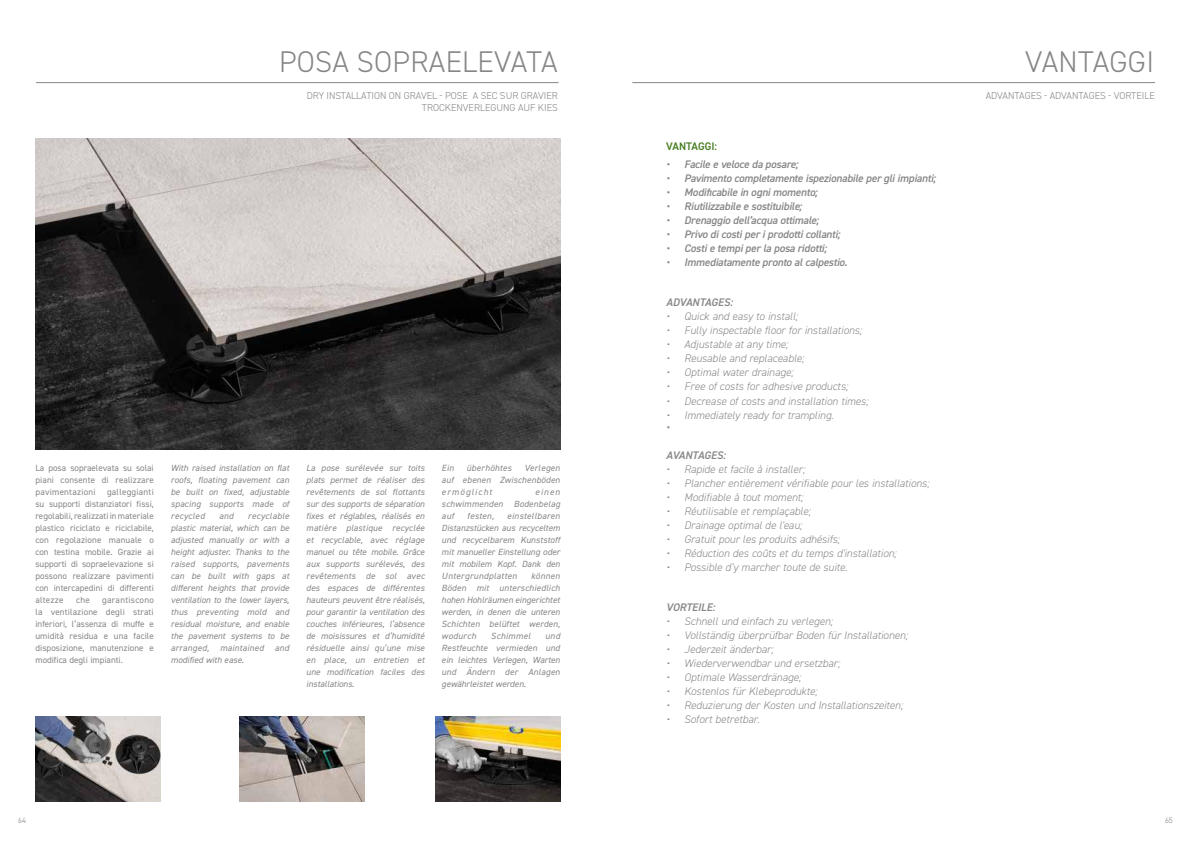
<style>
.page{position:relative;width:1191px;height:842px;background:#fff}
.page>*{position:absolute;margin:0;border:0;box-sizing:border-box;transform-origin:0 0}
.t1{font:300 30px "DIN2014";letter-spacing:.01em;color:#878585}
.t2{font:italic 300 11px "DIN2014";color:#878585}
.t3{font:italic 600 11px "DIN2014";letter-spacing:-.015em;color:#878585}
.t4{font:600 11px "DIN2014";color:#447b1f}
.t5{font:300 10px/12px "DIN2014";color:#878585;text-align:right}
.t6{font:italic 9px/12px "DIN2014";letter-spacing:.02em;color:#878585;text-align:justify}
.t7{font:9px/12px "DIN2014";letter-spacing:.005em;color:#878585;text-align:justify}
.t8{font:300 8px "DIN2014";color:#878585}
</style>
<div class="page">
<hr style="left:36px;top:82px;width:522px;height:1px;background:#878585">
<hr style="left:632px;top:82px;width:523px;height:1px;background:#878585">
<img style="left:35px;top:138px;width:525px;height:312px">
<img style="left:35px;top:717px;width:125px;height:85px">
<img style="left:435px;top:717px;width:125px;height:85px">
<img style="left:239px;top:717px;width:125px;height:85px">
<p class="t7" style="left:35px;top:462px;width:120px">La posa sopraelevata su solai piani consente di realizzare pavimentazioni</p>
<p class="t7" style="left:35px;top:486px;width:120px;text-indent:72px">galleggianti su supporti distanziatori fissi, regolabili, realizzati in materiale plastico riciclato e riciclabile, con regolazione manuale o con testina mobile. Grazie ai supporti di sopraelevazione si possono realizzare pavimenti con intercapedini di differenti altezze</p>
<p class="t7" style="left:35px;top:594px;width:120px;text-indent:67px">garantiscono la ventilazione degli strati inferiori, l’assenza di muffe e umidità residua e una facile disposizione, manutenzione e modifica degli impianti.</p>
<p class="t7" style="left:76px;top:594px;width:15px">che</p>
<h1 class="t1" style="left:279px;top:44px;width:280px">POSA SOPRAELEVATA</h1>
<h1 class="t1" style="left:1025px;top:44px;width:130px">VANTAGGI</h1>
<p class="t6" style="left:171px;top:462px;width:120px">With raised installation on flat roofs, floating pavement can be built on fixed, adjustable spacing supports made of recycled</p>
<p class="t6" style="left:171px;top:510px;width:120px;text-indent:77px">recyclable plastic material, which can be adjusted manually or with a height adjuster. Thanks to the raised supports, pavements can be built with gaps at different heights that provide ventilation to the lower layers, thus preventing mold and residual moisture, and enable the pavement systems to be arranged, maintained and modified with ease.</p>
<p class="t6" style="left:219px;top:510px;width:16px">and</p>
<p class="t5" style="left:307px;top:89px;width:252px">DRY INSTALLATION ON GRAVEL - POSE A SEC SUR GRAVIER<br>TROCKENVERLEGUNG AUF KIES</p>
<p class="t5" style="left:985px;top:89px;width:171px">ADVANTAGES - ADVANTAGES - VORTEILE</p>
<p class="t4" style="left:666px;top:139px;width:52px">VANTAGGI:</p>
<p class="t3" style="left:666px;top:157px;width:133px">• Facile e veloce da posare;</p>
<p class="t3" style="left:666px;top:171px;width:271px">• Pavimento completamente ispezionabile per gli impianti;</p>
<p class="t3" style="left:666px;top:185px;width:153px">• Modificabile in ogni momento;</p>
<p class="t3" style="left:666px;top:199px;width:137px">• Riutilizzabile e sostituibile;</p>
<p class="t3" style="left:666px;top:213px;width:154px">• Drenaggio dell’acqua ottimale;</p>
<p class="t3" style="left:666px;top:227px;width:175px">• Privo di costi per i prodotti collanti;</p>
<p class="t3" style="left:666px;top:241px;width:162px">• Costi e tempi per la posa ridotti;</p>
<p class="t3" style="left:666px;top:255px;width:183px">• Immediatamente pronto al calpestio.</p>
<p class="t3" style="left:666px;top:295px;width:68px">ADVANTAGES:</p>
<p class="t2" style="left:666px;top:310px;width:133px">• Quick and easy to install;</p>
<p class="t2" style="left:666px;top:324px;width:197px">• Fully inspectable floor for installations;</p>
<p class="t2" style="left:666px;top:338px;width:123px">• Adjustable at any time;</p>
<p class="t2" style="left:666px;top:352px;width:139px">• Reusable and replaceable;</p>
<p class="t2" style="left:666px;top:366px;width:128px">• Optimal water drainage;</p>
<p class="t2" style="left:666px;top:380px;width:183px">• Free of costs for adhesive products;</p>
<p class="t2" style="left:666px;top:394px;width:203px">• Decrease of costs and installation times;</p>
<p class="t2" style="left:666px;top:408px;width:169px">• Immediately ready for trampling.</p>
<p class="t3" style="left:666px;top:419px;width:5px">•</p>
<p class="t3" style="left:666px;top:447px;width:61px">AVANTAGES:</p>
<p class="t2" style="left:666px;top:462px;width:140px">• Rapide et facile à installer;</p>
<p class="t2" style="left:666px;top:476px;width:264px">• Plancher entièrement vérifiable pour les installations;</p>
<p class="t2" style="left:666px;top:490px;width:138px">• Modifiable à tout moment;</p>
<p class="t2" style="left:666px;top:504px;width:146px">• Réutilisable et remplaçable;</p>
<p class="t2" style="left:666px;top:518px;width:137px">• Drainage optimal de l'eau;</p>
<p class="t2" style="left:666px;top:532px;width:175px">• Gratuit pour les produits adhésifs;</p>
<p class="t2" style="left:666px;top:546px;width:232px">• Réduction des coûts et du temps d'installation;</p>
<p class="t2" style="left:666px;top:560px;width:183px">• Possible d’y marcher toute de suite.</p>
<p class="t3" style="left:666px;top:599px;width:50px">VORTEILE:</p>
<p class="t2" style="left:666px;top:614px;width:168px">• Schnell und einfach zu verlegen;</p>
<p class="t2" style="left:666px;top:628px;width:243px">• Vollständig überprüfbar Boden für Installationen;</p>
<p class="t2" style="left:666px;top:642px;width:108px">• Jederzeit änderbar;</p>
<p class="t2" style="left:666px;top:656px;width:175px">• Wiederverwendbar und ersetzbar;</p>
<p class="t2" style="left:666px;top:670px;width:136px">• Optimale Wasserdränage;</p>
<p class="t2" style="left:666px;top:684px;width:153px">• Kostenlos für Klebeprodukte;</p>
<p class="t2" style="left:666px;top:698px;width:238px">• Reduzierung der Kosten und Installationszeiten;</p>
<p class="t2" style="left:666px;top:712px;width:95px">• Sofort betretbar.</p>
<p class="t6" style="left:306px;top:462px;width:120px">La pose surélevée sur toits plats permet de réaliser des revêtements de sol flottants sur des supports de séparation fixes et réglables, réalisés en matière plastique recyclée et recyclable, avec réglage manuel ou tête mobile. Grâce aux supports surélevés, des revêtements de sol avec des espaces de différentes hauteurs peuvent être réalisés, pour garantir la ventilation des couches inférieures, l’absence de moisissures et d’humidité résiduelle ainsi qu’une mise en place, un entretien et une modification faciles des installations.</p>
<p class="t6" style="left:441px;top:462px;width:14px">Ein</p>
<p class="t6" style="left:466px;top:462px;width:47px">überhöhtes</p>
<p class="t6" style="left:441px;top:462px;width:120px;text-indent:83px">Verlegen auf ebenen Zwischenböden ermöglicht</p>
<p class="t6" style="left:441px;top:486px;width:120px;text-indent:94px">einen schwimmenden Bodenbelag auf</p>
<p class="t6" style="left:441px;top:510px;width:120px;text-indent:66px">einstellbaren Distanzstücken aus recyceltem und recycelbarem Kunststoff mit manueller Einstellung oder mit mobilem Kopf. Dank den Untergrundplatten</p>
<p class="t6" style="left:467px;top:510px;width:28px">festen,</p>
<p class="t6" style="left:441px;top:570px;width:120px;text-indent:90px">können Böden mit unterschiedlich hohen Hohlräumen eingerichtet werden, in denen die unteren Schichten belüftet werden, wodurch</p>
<p class="t6" style="left:491px;top:630px;width:41px">Schimmel</p>
<p class="t6" style="left:441px;top:630px;width:120px;text-indent:104px">und Restfeuchte vermieden und ein leichtes Verlegen, Warten und Ändern der Anlagen gewährleistet werden.</p>
<p class="t8" style="left:18px;top:815px;width:9px">64</p>
<p class="t8" style="left:1165px;top:815px;width:9px">65</p>
</div>
